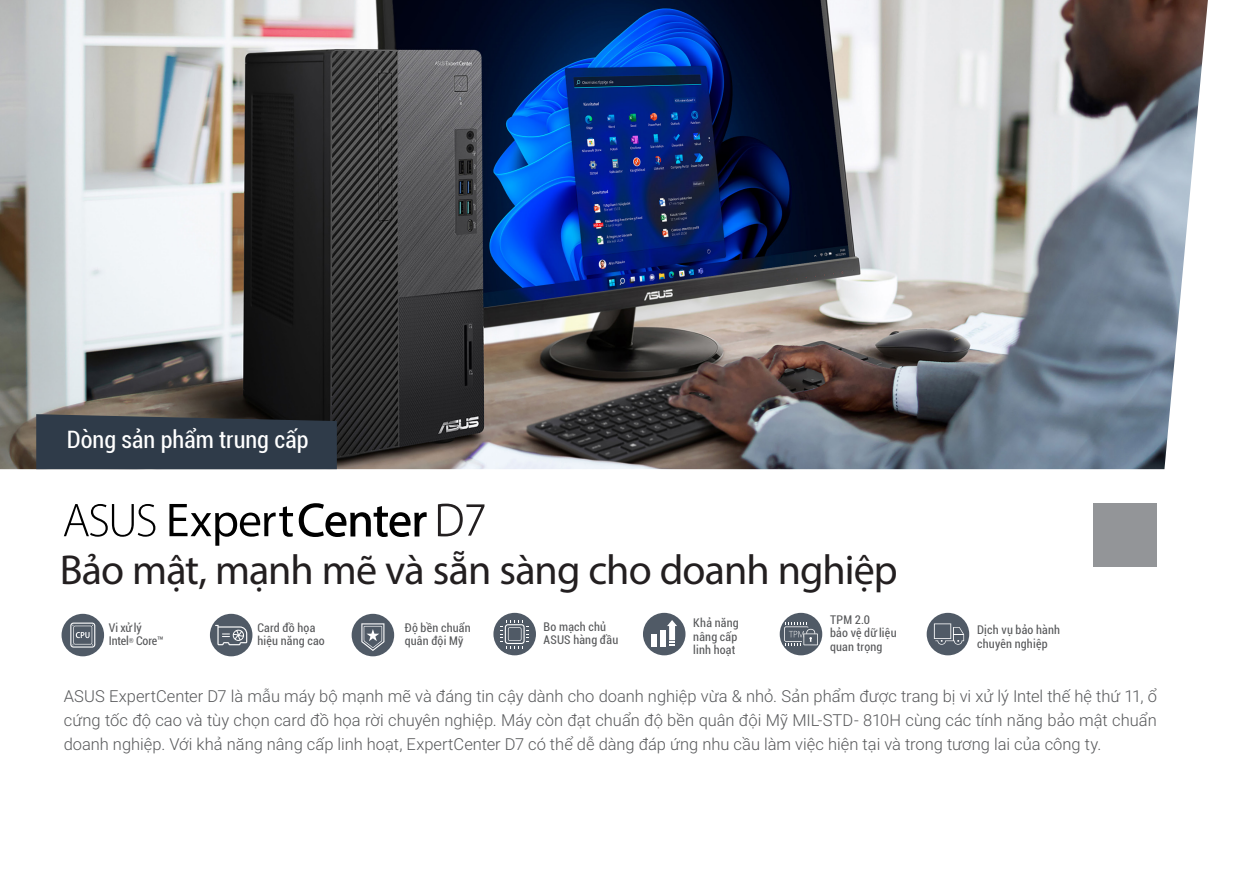
<style>
.page{position:relative;width:1259px;height:893px;background:#fff}
.page>*{position:absolute;margin:0;border:0;box-sizing:border-box;transform-origin:0 0}
.Product_tagline{font:42px "Myriad Pro";letter-spacing:-.025em;color:#231f20}
.內文中12{font:condensed 24px "Roboto";color:#fff}
.Overview{font:300 16.5px/24px "Roboto";color:#57585a;text-align:justify}
.內文8{font:condensed 12px/13.5px "Roboto";letter-spacing:.02em;color:#57585a}
.表格內文{font:condensed 12px "Roboto";letter-spacing:-.015em;color:#57585a}
</style>
<div class="page">
<img style="left:0;top:0;width:1208px;height:469px">
<svg style="left:36px;top:414px;width:301px;height:55px;background:#2f3a47"></svg>
<div style="left:1093px;top:503px;width:64px;height:64px;background:#939598"></div>
<svg style="left:169px;top:504px;width:124px;height:42px"></svg>
<svg style="left:64px;top:504px;width:91px;height:33px"></svg>
<svg style="left:299px;top:503px;width:128px;height:34px"></svg>
<svg style="left:438px;top:504px;width:46px;height:32px"></svg>
<div style="left:643px;top:613px;width:42px;height:42px;background:#505a66;border-radius:50%"></div>
<div style="left:651px;top:634px;width:6px;height:12px;background:#fff"></div>
<div style="left:660px;top:630px;width:6px;height:16px;background:#fff"></div>
<svg style="left:667px;top:620px;width:10px;height:26px"></svg>
<div style="left:62px;top:614px;width:42px;height:42px;background:#505a66;border-radius:50%"></div>
<svg style="left:70px;top:623px;width:25px;height:25px"></svg>
<div style="left:210px;top:614px;width:42px;height:42px;background:#505a66;border-radius:50%"></div>
<svg style="left:215px;top:625px;width:32px;height:20px"></svg>
<div style="left:493px;top:613px;width:43px;height:42px;background:#505a66;border-radius:50%"></div>
<svg style="left:500px;top:620px;width:29px;height:28px"></svg>
<div style="left:352px;top:614px;width:42px;height:42px;background:#505a66;border-radius:50%"></div>
<svg style="left:361px;top:623px;width:23px;height:28px"></svg>
<div style="left:779px;top:613px;width:43px;height:42px;background:#505a66;border-radius:50%"></div>
<svg style="left:784px;top:622px;width:34px;height:24px"></svg>
<div style="left:926px;top:613px;width:43px;height:42px;background:#505a66;border-radius:50%"></div>
<svg style="left:934px;top:623px;width:30px;height:22px"></svg>
<p class="內文中12" style="left:67px;top:423px;width:243px">Dòng sản phẩm trung cấp</p>
<p class="Product_tagline" style="left:60px;top:544px;width:839px">Bảo mật, mạnh mẽ và sẵn sàng cho doanh nghiệp</p>
<p class="表格內文" style="left:109px;top:619px;width:34px">Vi xử lý</p>
<p class="表格內文" style="left:109px;top:633px;width:56px">Intel<sup>®</sup> Core™</p>
<p class="內文8" style="left:405px;top:620px;width:67px">Độ bền chuẩn quân đội Mỹ</p>
<p class="內文8" style="left:830px;top:612px;width:68px">TPM 2.0<br>bảo vệ dữ liệu quan trọng</p>
<p class="內文8" style="left:977px;top:623px;width:84px">Dịch vụ bảo hành chuyên nghiệp</p>
<p class="內文8" style="left:693px;top:616px;width:47px;text-align:justify">Khả năng nâng cấp linh hoạt</p>
<p class="內文8" style="left:257px;top:620px;width:69px">Card đồ họa hiệu năng cao</p>
<p class="內文8" style="left:543px;top:620px;width:76px">Bo mạch chủ<br>ASUS hàng đầu</p>
<p class="Overview" style="left:64px;top:683px;width:1094px">ASUS ExpertCenter D7 là mẫu máy bộ mạnh mẽ và đáng tin cậy dành cho doanh nghiệp vừa &amp; nhỏ. Sản phẩm được trang bị vi xử lý Intel thế hệ thứ 11, ổ cứng tốc độ cao và tùy chọn card đồ họa rời chuyên nghiệp. Máy còn đạt chuẩn độ bền quân đội Mỹ MIL-STD- 810H cùng các tính năng bảo mật chuẩn doanh nghiệp. Với khả năng nâng cấp linh hoạt, ExpertCenter D7 có thể dễ dàng đáp ứng nhu cầu làm việc hiện tại và trong tương lai của công ty.</p>
</div>
